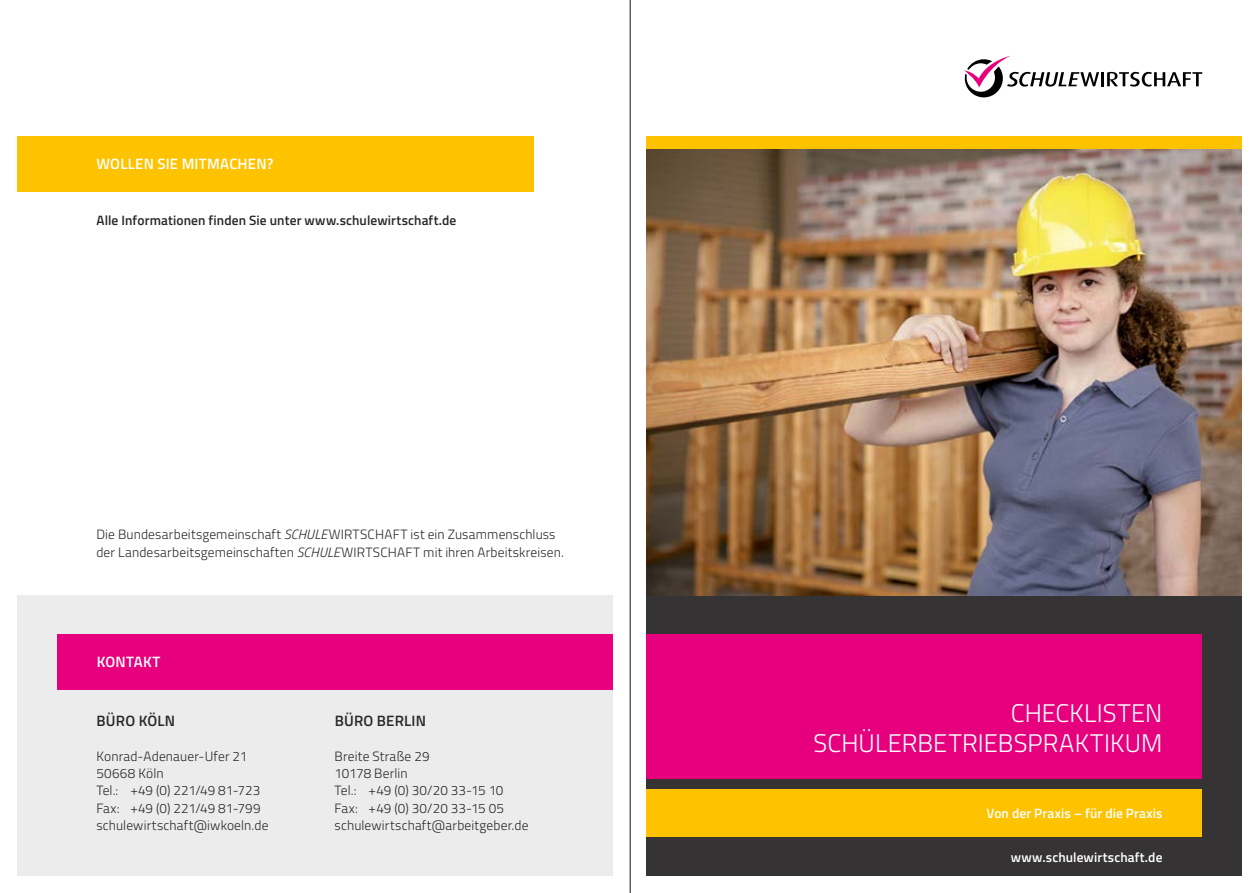
<style>
.page{position:relative;width:1259px;height:893px;background:#fff}
.page>*{position:absolute;margin:0;border:0;box-sizing:border-box;transform-origin:0 0}
.t1{font:300 25.5px/30.6px "Titillium";letter-spacing:.005em;color:#fff;text-align:right}
.t2{font:600 15px "Titillium";letter-spacing:.01em;color:#fff}
.t3{font:600 15px "Titillium";letter-spacing:.015em;color:#282827}
.t4{font:300 13.5px/17.2px "Titillium";letter-spacing:.01em;color:#282827}
.t5{font:600 13.5px "Titillium";letter-spacing:.01em;color:#282827}
.t6{font:600 13.5px "Titillium";letter-spacing:.01em;color:#fff}
.s1{font-style:italic}
</style>
<div class="page">
<div style="left:646px;top:595px;width:596px;height:281px;background:#363335"></div>
<img style="left:646px;top:149px;width:596px;height:446px">
<div style="left:646px;top:136px;width:596px;height:13px;background:#fdc300"></div>
<hr style="left:1101px;top:72px;width:3px;height:14px;background:#000">
<svg style="left:1107px;top:72px;width:95px;height:15px"></svg>
<svg style="left:964px;top:56px;width:135px;height:41px"></svg>
<div style="left:646px;top:789px;width:556px;height:48px;background:#fdc300"></div>
<div style="left:646px;top:634px;width:556px;height:145px;background:#e6007d"></div>
<div style="left:17px;top:595px;width:595px;height:281px;background:#ececed"></div>
<div style="left:57px;top:634px;width:555px;height:56px;background:#e6007d"></div>
<div style="left:17px;top:136px;width:516px;height:55px;background:#fdc300"></div>
<hr style="left:629px;top:0;width:2px;height:893px;background:#636362">
<p class="t2" style="left:96px;top:153px;width:178px">Wollen Sie mitmachen?</p>
<p class="t5" style="left:96px;top:210px;width:361px">Alle Informationen finden Sie unter www.schulewirtschaft.de</p>
<p class="t4" style="left:96px;top:525px;width:252px">Die Bundesarbeitsgemeinschaft <span class="s1">SCHULE</span>WIRTS</p>
<p class="t4" style="left:368px;top:525px;width:189px">CHAFT ist ein Zusammenschluss</p>
<p class="t4" style="left:96px;top:543px;width:265px">der Landesarbeitsgemeinschaften <span class="s1">SCHULE</span>WIRTS</p>
<p class="t4" style="left:380px;top:543px;width:185px">CHAFT mit ihren Arbeitskreisen.</p>
<p class="t2" style="left:97px;top:651px;width:65px">Kontakt</p>
<p class="t3" style="left:96px;top:710px;width:80px">Büro Köln</p>
<p class="t4" style="left:96px;top:747px;width:174px">Konrad-Adenauer-Ufer 21<br>50668 Köln<br>Tel.: +49 (0) 221/49 81-723<br>Fax: +49 (0) 221/49 81-799 schulewirtschaft@iwkoeln.de</p>
<p class="t3" style="left:335px;top:710px;width:93px">Büro Berlin</p>
<p class="t4" style="left:334px;top:747px;width:195px">Breite Straße 29<br>10178 Berlin<br>Tel.: +49 (0) 30/20 33-15 10<br>Fax: +49 (0) 30/20 33-15 05 schulewirtschaft@arbeitgeber.de</p>
<h1 class="t1" style="left:813px;top:696px;width:350px">Checklisten<br>Schülerbetriebspraktikum</h1>
<p class="t6" style="left:986px;top:803px;width:178px">Von der Praxis – für die Praxis</p>
<p class="t6" style="left:1010px;top:847px;width:153px">www.schulewirtschaft.de</p>
</div>
